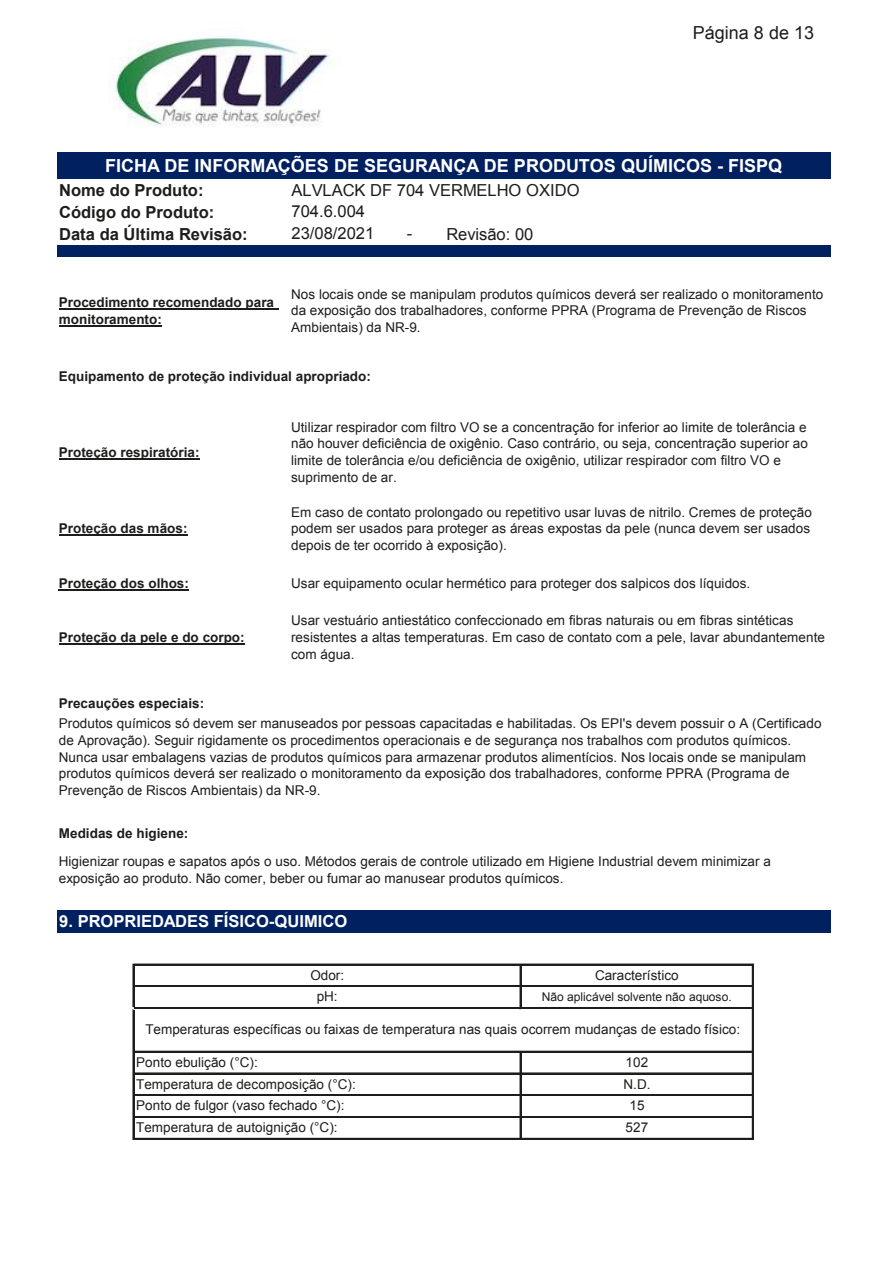
<style>
.page{position:relative;width:893px;height:1263px;background:#fff}
.page>*{position:absolute;margin:0;border:0;box-sizing:border-box;transform-origin:0 0}
.t1{font:700 18px "Arial";color:#fff}
.t2{font:18px "Arial";color:#1d1d1b}
.t3{font:16.5px "Arial";color:#1d1d1b}
.t4{font:700 16.5px "Arial";color:#1d1d1b}
.t5{font:700 16.5px "Arial";color:#fff}
.t6{font:13.5px/16.6px "Arial";letter-spacing:.005em;color:#1d1d1b}
.t7{font:700 13.5px/17.4px "Arial";color:#1d1d1b}
.t8{font:12px "Arial";letter-spacing:-.005em;color:#1d1d1b}
</style>
<div class="page">
<div style="left:57px;top:153px;width:774px;height:27px;background:#002060"></div>
<div style="left:57px;top:245px;width:774px;height:12px;background:#002060"></div>
<div style="left:57px;top:910px;width:774px;height:23px;background:#002060"></div>
<hr style="left:59px;top:459px;width:140px;height:1px;background:#1d1d1b">
<hr style="left:59px;top:535px;width:129px;height:1px;background:#1d1d1b">
<hr style="left:59px;top:589px;width:130px;height:2px;background:#1d1d1b">
<hr style="left:59px;top:644px;width:186px;height:1px;background:#1d1d1b">
<hr style="left:59px;top:308px;width:219px;height:1px;background:#1d1d1b">
<hr style="left:59px;top:325px;width:103px;height:2px;background:#1d1d1b">
<hr style="left:133px;top:964px;width:1px;height:43px;background:#1d1d1b">
<hr style="left:520px;top:965px;width:1px;height:44px;background:#1d1d1b">
<hr style="left:133px;top:1010px;width:1px;height:130px;background:#1d1d1b">
<hr style="left:520px;top:1052px;width:1px;height:88px;background:#1d1d1b">
<hr style="left:752px;top:965px;width:2px;height:175px;background:#1d1d1b">
<hr style="left:134px;top:964px;width:620px;height:1px;background:#1d1d1b">
<hr style="left:134px;top:985px;width:620px;height:1px;background:#1d1d1b">
<hr style="left:134px;top:986px;width:620px;height:1px;background:#1d1d1b">
<hr style="left:134px;top:1007px;width:620px;height:2px;background:#1d1d1b">
<hr style="left:134px;top:1051px;width:620px;height:1px;background:#1d1d1b">
<hr style="left:134px;top:1073px;width:620px;height:1px;background:#1d1d1b">
<hr style="left:134px;top:1094px;width:620px;height:1px;background:#1d1d1b">
<hr style="left:134px;top:1095px;width:620px;height:1px;background:#1d1d1b">
<hr style="left:134px;top:1116px;width:620px;height:2px;background:#1d1d1b">
<hr style="left:134px;top:1138px;width:620px;height:2px;background:#1d1d1b">
<img style="left:113px;top:36px;width:219px;height:91px">
<h1 class="t2" style="left:693px;top:20px;width:123px">Página 8 de 13</h1>
<h1 class="t1" style="left:105px;top:154px;width:679px">FICHA DE INFORMAÇÕES DE SEGURANÇA DE PRODUTOS QUÍMICOS - FISPQ</h1>
<p class="t4" style="left:59px;top:179px;width:146px">Nome do Produto:</p>
<p class="t3" style="left:291px;top:179px;width:290px">ALVLACK DF 704 VERMELHO OXIDO</p>
<p class="t4" style="left:59px;top:201px;width:157px">Código do Produto:</p>
<p class="t3" style="left:291px;top:201px;width:75px">704.6.004</p>
<p class="t4" style="left:59px;top:223px;width:190px">Data da Última Revisão:</p>
<p class="t3" style="left:291px;top:223px;width:84px">23/08/2021</p>
<p class="t3" style="left:407px;top:223px;width:7px">-</p>
<p class="t3" style="left:446px;top:223px;width:89px">Revisão: 00</p>
<p class="t7" style="left:59px;top:294px;width:217px">Procedimento recomendado para monitoramento:</p>
<p class="t6" style="left:291px;top:286px;width:534px">Nos locais onde se manipulam produtos químicos deverá ser realizado o monitoramento da exposição dos trabalhadores, conforme PPRA (Programa de Prevenção de Riscos<br>Ambientais) da NR-9.</p>
<p class="t7" style="left:59px;top:368px;width:314px">Equipamento de proteção individual apropriado:</p>
<p class="t6" style="left:291px;top:419px;width:518px">Utilizar respirador com filtro VO se a concentração for inferior ao limite de tolerância e não houver deficiência de oxigênio. Caso contrário, ou seja, concentração superior ao limite de tolerância e/ou deficiência de oxigênio, utilizar respirador com filtro VO e suprimento de ar.</p>
<p class="t7" style="left:59px;top:444px;width:142px">Proteção respiratória:</p>
<p class="t7" style="left:59px;top:520px;width:130px">Proteção das mãos:</p>
<p class="t6" style="left:291px;top:504px;width:522px">Em caso de contato prolongado ou repetitivo usar luvas de nitrilo. Cremes de proteção podem ser usados para proteger as áreas expostas da pele (nunca devem ser usados depois de ter ocorrido à exposição).</p>
<p class="t7" style="left:59px;top:575px;width:132px">Proteção dos olhos:</p>
<p class="t6" style="left:291px;top:575px;width:461px">Usar equipamento ocular hermético para proteger dos salpicos dos líquidos.</p>
<p class="t6" style="left:291px;top:612px;width:535px">Usar vestuário antiestático confeccionado em fibras naturais ou em fibras sintéticas resistentes a altas temperaturas. Em caso de contato com a pele, lavar abundantemente com água.</p>
<p class="t7" style="left:59px;top:629px;width:187px">Proteção da pele e do corpo:</p>
<p class="t7" style="left:59px;top:694px;width:147px">Precauções especiais:</p>
<p class="t6" style="left:59px;top:715px;width:764px">Produtos químicos só devem ser manuseados por pessoas capacitadas e habilitadas. Os EPI's devem possuir o A (Certificado de Aprovação). Seguir rigidamente os procedimentos operacionais e de segurança nos trabalhos com produtos químicos.<br>Nunca usar embalagens vazias de produtos químicos para armazenar produtos alimentícios. Nos locais onde se manipulam produtos químicos deverá ser realizado o monitoramento da exposição dos trabalhadores, conforme PPRA (Programa de Prevenção de Riscos Ambientais) da NR-9.</p>
<p class="t7" style="left:59px;top:825px;width:131px">Medidas de higiene:</p>
<p class="t6" style="left:59px;top:853px;width:714px">Higienizar roupas e sapatos após o uso. Métodos gerais de controle utilizado em Higiene Industrial devem minimizar a exposição ao produto. Não comer, beber ou fumar ao manusear produtos químicos.</p>
<p class="t5" style="left:59px;top:910px;width:290px">9. PROPRIEDADES FÍSICO-QUIMICO</p>
<p class="t6" style="left:310px;top:964px;width:35px;line-height:21.8px;text-align:center">Odor: pH:</p>
<p class="t6" style="left:595px;top:967px;width:85px">Característico</p>
<p class="t8" style="left:542px;top:989px;width:191px">Não aplicável solvente não aquoso.</p>
<p class="t6" style="left:145px;top:1021px;width:596px">Temperaturas específicas ou faixas de temperatura nas quais ocorrem mudanças de estado físico:</p>
<p class="t6" style="left:136px;top:1051px;width:221px;line-height:21.8px">Ponto ebulição (°C):<br>Temperatura de decomposição (°C):<br>Ponto de fulgor (vaso fechado °C):<br>Temperatura de autoignição (°C):</p>
<p class="t6" style="left:623px;top:1051px;width:28px;line-height:21.8px;text-align:center">102<br>N.D.<br>15<br>527</p>
</div>
